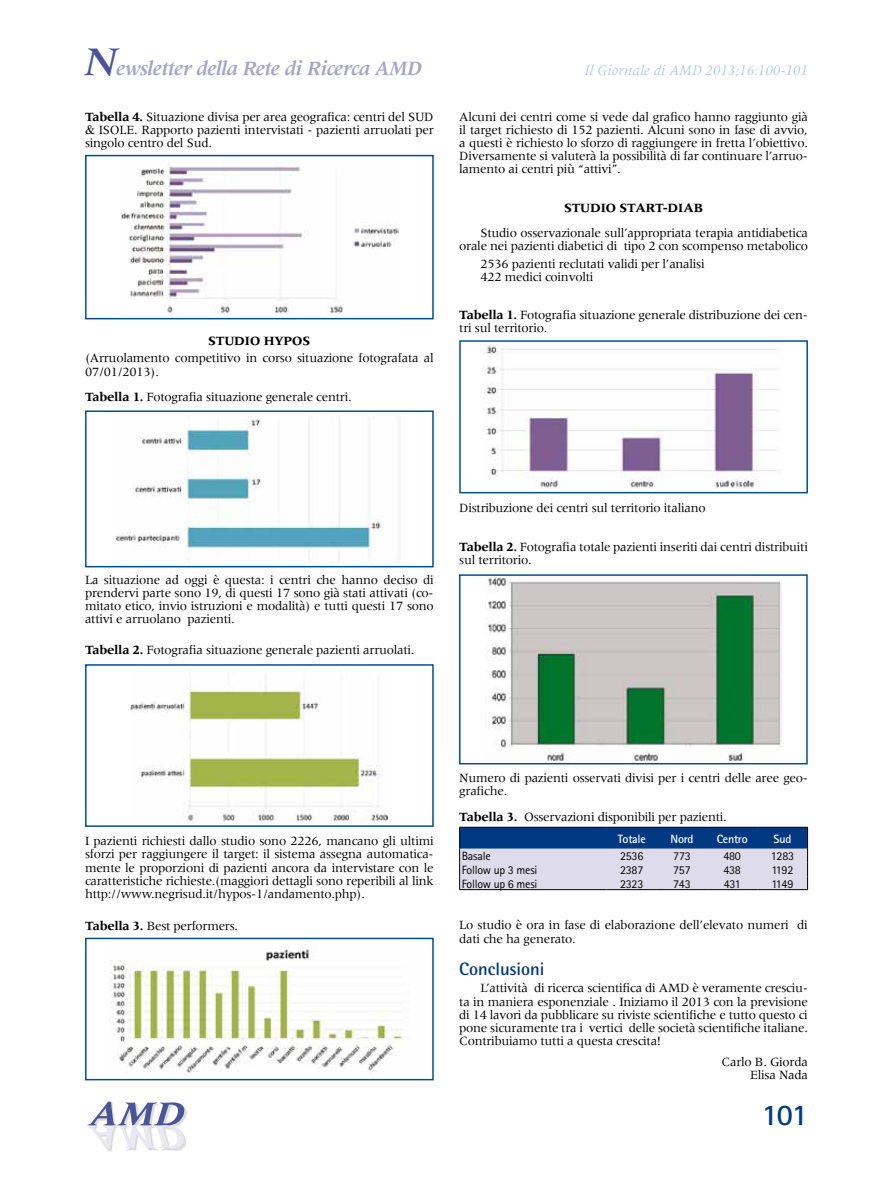
<style>
.page{position:relative;width:893px;height:1191px;background:#fff}
.page>*{position:absolute;margin:0;border:0;box-sizing:border-box;transform-origin:0 0}
.t1{font:700 30px "Rotis Sans Serif";color:#003882}
.t2{font:italic 700 21px "Meridien";letter-spacing:-.025em;color:#a6a4c8}
.t3{font:700 18px "Rotis Semi Sans";color:#003882}
.t4{font:italic 15px "Meridien";color:#b0c9e6}
.t5{font:13.05px/13px "Meridien";letter-spacing:-.02em;color:#000}
.t6{font:700 13.05px "Meridien";letter-spacing:-.02em;color:#000}
.t7{font:12px "Rotis Sans Serif";letter-spacing:-.02em;color:#000}
.t8{font:700 12px "Rotis Sans Serif";letter-spacing:-.02em;color:#fff}
.s1{font-size:42px;color:#4b5394}
.s2{font-weight:700}
.s3{font-family:"Times"}
</style>
<div class="page">
<img style="left:175px;top:1148px;width:8px;height:3px">
<img style="left:106px;top:1148px;width:69px;height:3px">
<img style="left:87px;top:1101px;width:100px;height:45px">
<img style="left:87px;top:1125px;width:98px;height:23px">
<svg style="left:87px;top:1125px;width:84px;height:1px"></svg>
<img style="left:120px;top:164px;width:279px;height:149px">
<div style="left:85px;top:155px;width:349px;height:164px;border:2px solid #005091"></div>
<img style="left:116px;top:417px;width:265px;height:144px">
<div style="left:85px;top:410px;width:349px;height:157px;border:2px solid #005091"></div>
<img style="left:131px;top:686px;width:257px;height:135px">
<div style="left:85px;top:664px;width:349px;height:163px;border:2px solid #005091"></div>
<img style="left:109px;top:943px;width:294px;height:130px">
<div style="left:85px;top:937px;width:349px;height:143px;border:2px solid #005091"></div>
<img style="left:483px;top:346px;width:294px;height:143px">
<div style="left:459px;top:340px;width:349px;height:153px;border:2px solid #005091"></div>
<img style="left:485px;top:577px;width:296px;height:184px">
<div style="left:459px;top:574px;width:349px;height:190px;border:2px solid #005091"></div>
<svg style="left:459px;top:827px;width:349px;height:62px;background:#90a1c3"></svg>
<hr style="left:459px;top:889px;width:148px;height:1px;background:#000">
<hr style="left:607px;top:889px;width:50px;height:1px;background:#000">
<hr style="left:657px;top:889px;width:50px;height:1px;background:#000">
<hr style="left:707px;top:889px;width:50px;height:1px;background:#000">
<hr style="left:757px;top:889px;width:51px;height:1px;background:#000">
<h2 class="t2" style="left:85px;top:57px;width:338px"><span class="s1">N</span>ewsletter della Rete di Ricerca AMD</h2>
<p class="t5" style="left:85px;top:110px;width:350px;text-align:justify"><span class="s2">Tabella 4.</span> Situazione divisa per area geografica: centri del SUD <span class="s3">&amp;</span> ISOLE. Rapporto pazienti intervistati - pazienti arruolati per singolo centro del Sud.</p>
<p class="t6" style="left:208px;top:333px;width:104px">STUDIO HYPOS</p>
<p class="t5" style="left:85px;top:352px;width:350px">(Arruolamento competitivo in corso situazione fotografata al<br>07/01/2013).</p>
<p class="t5" style="left:85px;top:390px;width:268px"><span class="s2">Tabella 1.</span> Fotografia situazione generale centri.</p>
<p class="t4" style="left:585px;top:63px;width:225px">Il Giornale di AMD 2013;16:100-101</p>
<p class="t5" style="left:459px;top:110px;width:350px;text-align:justify">Alcuni dei centri come si vede dal grafico hanno raggiunto già il target richiesto di 152 pazienti. Alcuni sono in fase di avvio, a questi è richiesto lo sforzo di raggiungere in fretta l’obiettivo.<br>Diversamente si valuterà la possibilità di far continuare l’arruo&shy;lamento ai centri più “attivi”.</p>
<p class="t6" style="left:564px;top:200px;width:140px">STUDIO START-DIAB</p>
<p class="t5" style="left:459px;top:227px;width:350px;text-align:right">Studio osservazionale sull’appropriata terapia antidiabetica orale nei pazienti diabetici di tipo 2 con scompenso metabolico</p>
<p class="t5" style="left:480px;top:257px;width:226px">2536 pazienti reclutati validi per l’analisi<br>422 medici coinvolti</p>
<p class="t5" style="left:459px;top:308px;width:350px"><span class="s2">Tabella 1.</span> Fotografia situazione generale distribuzione dei cen&shy;tri sul territorio.</p>
<p class="t5" style="left:85px;top:573px;width:350px;text-align:justify">La situazione ad oggi è questa: i centri che hanno deciso di prendervi parte sono 19, di questi 17 sono già stati attivati (co&shy;mitato etico, invio istruzioni e modalità) e tutti questi 17 sono attivi e arruolano pazienti.</p>
<p class="t5" style="left:85px;top:643px;width:331px"><span class="s2">Tabella 2.</span> Fotografia situazione generale pazienti arruolati.</p>
<p class="t5" style="left:459px;top:501px;width:248px">Distribuzione dei centri sul territorio italiano</p>
<p class="t5" style="left:459px;top:540px;width:350px"><span class="s2">Tabella 2.</span> Fotografia totale pazienti inseriti dai centri distribuiti sul territorio.</p>
<p class="t5" style="left:85px;top:834px;width:350px;text-align:justify">I pazienti richiesti dallo studio sono 2226, mancano gli ultimi sforzi per raggiungere il target: il sistema assegna automatica&shy;mente le proporzioni di pazienti ancora da intervistare con le caratteristiche richieste.(maggiori dettagli sono reperibili al link http://www.negrisud.it/hypos-1/andamento.php).</p>
<p class="t5" style="left:85px;top:919px;width:154px"><span class="s2">Tabella 3.</span> Best performers.</p>
<p class="t5" style="left:459px;top:771px;width:350px">Numero di pazienti osservati divisi per i centri delle aree geo&shy;grafiche.</p>
<p class="t5" style="left:459px;top:810px;width:269px"><span class="s2">Tabella 3.</span> Osservazioni disponibili per pazienti.</p>
<p class="t8" style="left:618px;top:831px;width:30px">Totale</p>
<p class="t8" style="left:670px;top:831px;width:25px">Nord</p>
<p class="t8" style="left:717px;top:831px;width:33px">Centro</p>
<p class="t8" style="left:774px;top:831px;width:19px">Sud</p>
<p class="t7" style="left:462px;top:849px;width:31px">Basale</p>
<p class="t7" style="left:620px;top:849px;width:25px">2536</p>
<p class="t7" style="left:673px;top:849px;width:19px">773</p>
<p class="t7" style="left:723px;top:849px;width:19px">480</p>
<p class="t7" style="left:771px;top:849px;width:25px">1283</p>
<p class="t7" style="left:462px;top:863px;width:77px">Follow up 3 mesi</p>
<p class="t7" style="left:620px;top:863px;width:25px">2387</p>
<p class="t7" style="left:673px;top:863px;width:19px">757</p>
<p class="t7" style="left:723px;top:863px;width:19px">438</p>
<p class="t7" style="left:771px;top:863px;width:23px">1192</p>
<p class="t7" style="left:462px;top:876px;width:77px">Follow up 6 mesi</p>
<p class="t7" style="left:620px;top:876px;width:25px">2323</p>
<p class="t7" style="left:673px;top:876px;width:19px">743</p>
<p class="t7" style="left:724px;top:876px;width:19px">431</p>
<p class="t7" style="left:771px;top:876px;width:23px">1149</p>
<p class="t5" style="left:459px;top:918px;width:350px">Lo studio è ora in fase di elaborazione dell’elevato numeri di dati che ha generato.</p>
<h3 class="t3" style="left:459px;top:958px;width:87px">Conclusioni</h3>
<p class="t5" style="left:459px;top:981px;width:350px;text-align:justify;text-indent:21px">L’attività di ricerca scientifica di AMD è veramente cresciu&shy;ta in maniera esponenziale . Iniziamo il 2013 con la previsione di 14 lavori da pubblicare su riviste scientifiche e tutto questo ci pone sicuramente tra i vertici delle società scientifiche italiane.<br>Contribuiamo tutti a questa crescita!</p>
<p class="t5" style="left:722px;top:1055px;width:88px;text-align:right">Carlo B. Giorda<br>Elisa Nada</p>
<h1 class="t1" style="left:762px;top:1096px;width:48px">101</h1>
</div>
